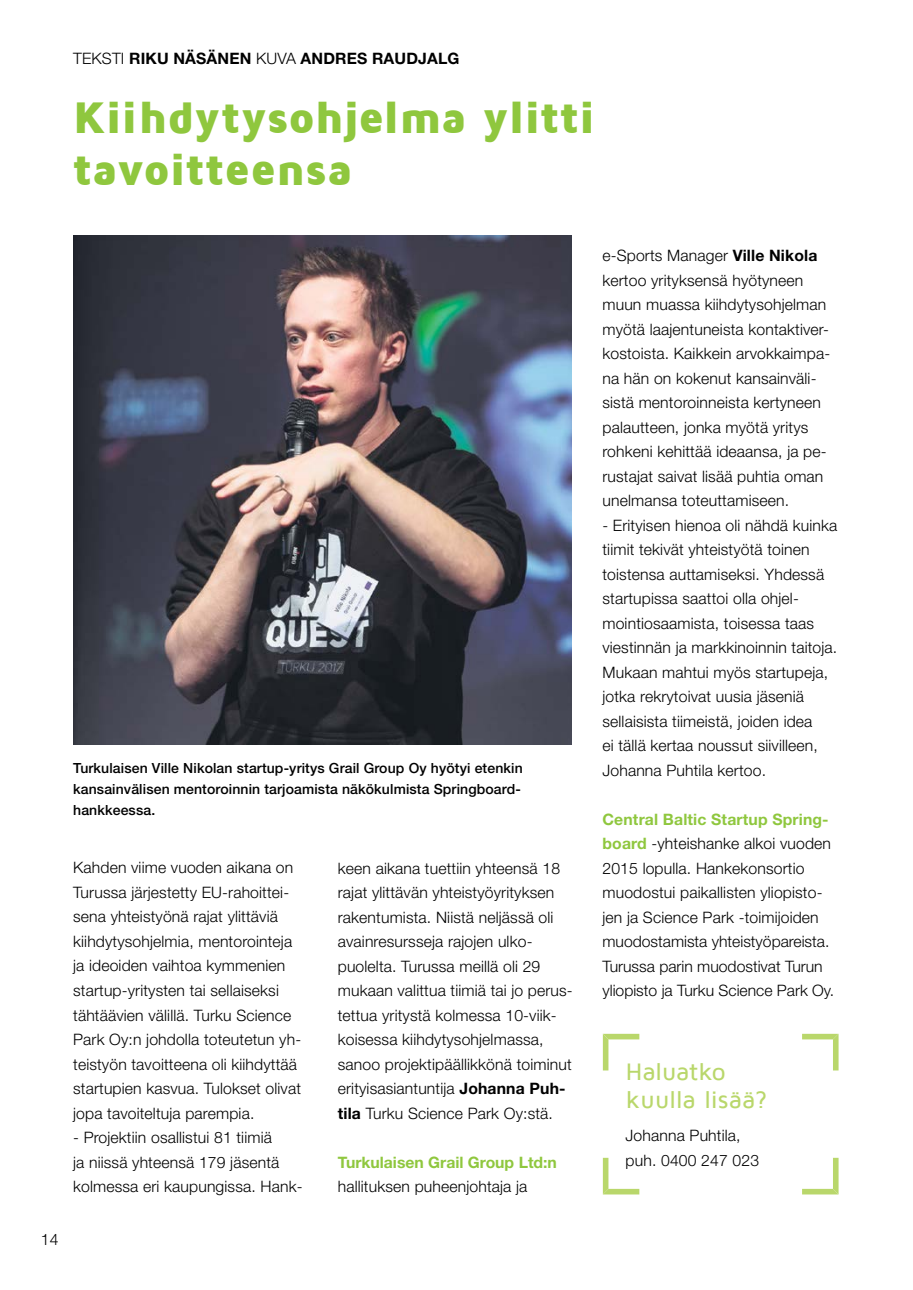
<style>
.page{position:relative;width:913px;height:1290px;background:#fff}
.page>*{position:absolute;margin:0;border:0;box-sizing:border-box;transform-origin:0 0}
.t1{font:900 45.5px/52.5px "Maven Pro";letter-spacing:-.005em;color:#8fc73e}
.t2{font:500 24.5px/28px "Maven Pro";letter-spacing:-.01em;color:#b9d76b}
.t3{font:300 15.75px/24.5px "Helvetica Neue LT Std";letter-spacing:.01em;color:#000}
.t4{font:700 15.75px "Helvetica Neue LT Std";letter-spacing:.01em;color:#000}
.t5{font:700 15.75px "Helvetica Neue LT Std";color:#8fc73e}
.t6{font:500 14px/21px "Helvetica Neue LT Std";letter-spacing:.01em;color:#000}
.s1{font-weight:300}
.s2{font-weight:700}
.s3{font-weight:700;color:#8fc73e}
</style>
<div class="page">
<img style="left:73px;top:236px;width:499px;height:508px">
<svg style="left:603px;top:1034px;width:36px;height:36px"></svg>
<svg style="left:603px;top:1158px;width:36px;height:36px"></svg>
<svg style="left:802px;top:1034px;width:36px;height:36px"></svg>
<svg style="left:802px;top:1158px;width:36px;height:36px"></svg>
<p class="t4" style="left:73px;top:49px;width:388px"><span class="s1">TEKSTI</span> RIKU NÄSÄNEN <span class="s1">KUVA</span> ANDRES RAUDJALG</p>
<h1 class="t1" style="left:73px;top:91px;width:523px">Kiihdytysohjelma ylitti tavoitteensa</h1>
<p class="t6" style="left:73px;top:758px;width:451px">Turkulaisen Ville Nikolan startup-yritys Grail Group Oy hyötyi etenkin kansainvälisen mentoroinnin tarjoamista näkökulmista Springboard&shy;hankkeessa.</p>
<p class="t3" style="left:73px;top:855px;width:229px">Kahden viime vuoden aikana on Turussa järjestetty EU-rahoittei&shy;sena yhteistyönä rajat ylittäviä kiihdytysohjelmia, mentorointeja ja ideoiden vaihtoa kymmenien startup-yritysten tai sellaiseksi tähtäävien välillä. Turku Science Park Oy:n johdolla toteutetun yh&shy;teistyön tavoitteena oli kiihdyttää startupien kasvua. Tulokset olivat jopa tavoiteltuja parempia.</p>
<p class="t3" style="left:73px;top:1125px;width:231px">- Projektiin osallistui 81 tiimiä<br>ja niissä yhteensä 179 jäsentä kolmessa eri kaupungissa. Hank-</p>
<p class="t3" style="left:41px;top:1227px;width:19px">14</p>
<p class="t3" style="left:338px;top:855px;width:236px">keen aikana tuettiin yhteensä 18 rajat ylittävän yhteistyöyrityksen rakentumista. Niistä neljässä oli avainresursseja rajojen ulko&shy;puolelta. Turussa meillä oli 29 mukaan valittua tiimiä tai jo perus&shy;tettua yritystä kolmessa 10-viik&shy;koisessa kiihdytysohjelmassa, sanoo projektipäällikkönä toiminut erityisasiantuntija <span class="s2">Johanna Puh&shy;tila</span> Turku Science Park Oy:stä.</p>
<p class="t5" style="left:338px;top:1152px;width:221px">Turkulaisen Grail Group Ltd:n</p>
<p class="t3" style="left:338px;top:1174px;width:191px">hallituksen puheenjohtaja ja</p>
<p class="t3" style="left:602px;top:243px;width:229px">e-Sports Manager <span class="s2">Ville Nikola </span>kertoo yrityksensä hyötyneen muun muassa kiihdytysohjelman myötä laajentuneista kontaktiver&shy;kostoista. Kaikkein arvokkaimpa&shy;na hän on kokenut kansainväli&shy;sistä mentoroinneista kertyneen palautteen, jonka myötä yritys rohkeni kehittää ideaansa, ja pe&shy;rustajat saivat lisää puhtia oman unelmansa toteuttamiseen.</p>
<p class="t3" style="left:602px;top:512px;width:236px">- Erityisen hienoa oli nähdä kuinka tiimit tekivät yhteistyötä toinen toistensa auttamiseksi. Yhdessä startupissa saattoi olla ohjel&shy;mointiosaamista, toisessa taas viestinnän ja markkinoinnin taitoja.<br>Mukaan mahtui myös startupeja, jotka rekrytoivat uusia jäseniä sellaisista tiimeistä, joiden idea<br>ei tällä kertaa noussut siivilleen, Johanna Puhtila kertoo.</p>
<p class="t3" style="left:602px;top:806px;width:233px"><span class="s3">Central Baltic Startup Spring&shy;board</span> -yhteishanke alkoi vuoden 2015 lopulla. Hankekonsortio muodostui paikallisten yliopisto&shy;jen ja Science Park -toimijoiden muodostamista yhteistyöpareista.<br>Turussa parin muodostivat Turun yliopisto ja Turku Science Park Oy.</p>
<h2 class="t2" style="left:626px;top:1057px;width:143px">Haluatko kuulla lisää?</h2>
<p class="t3" style="left:625px;top:1123px;width:135px">Johanna Puhtila, puh. 0400 247 023</p>
</div>
